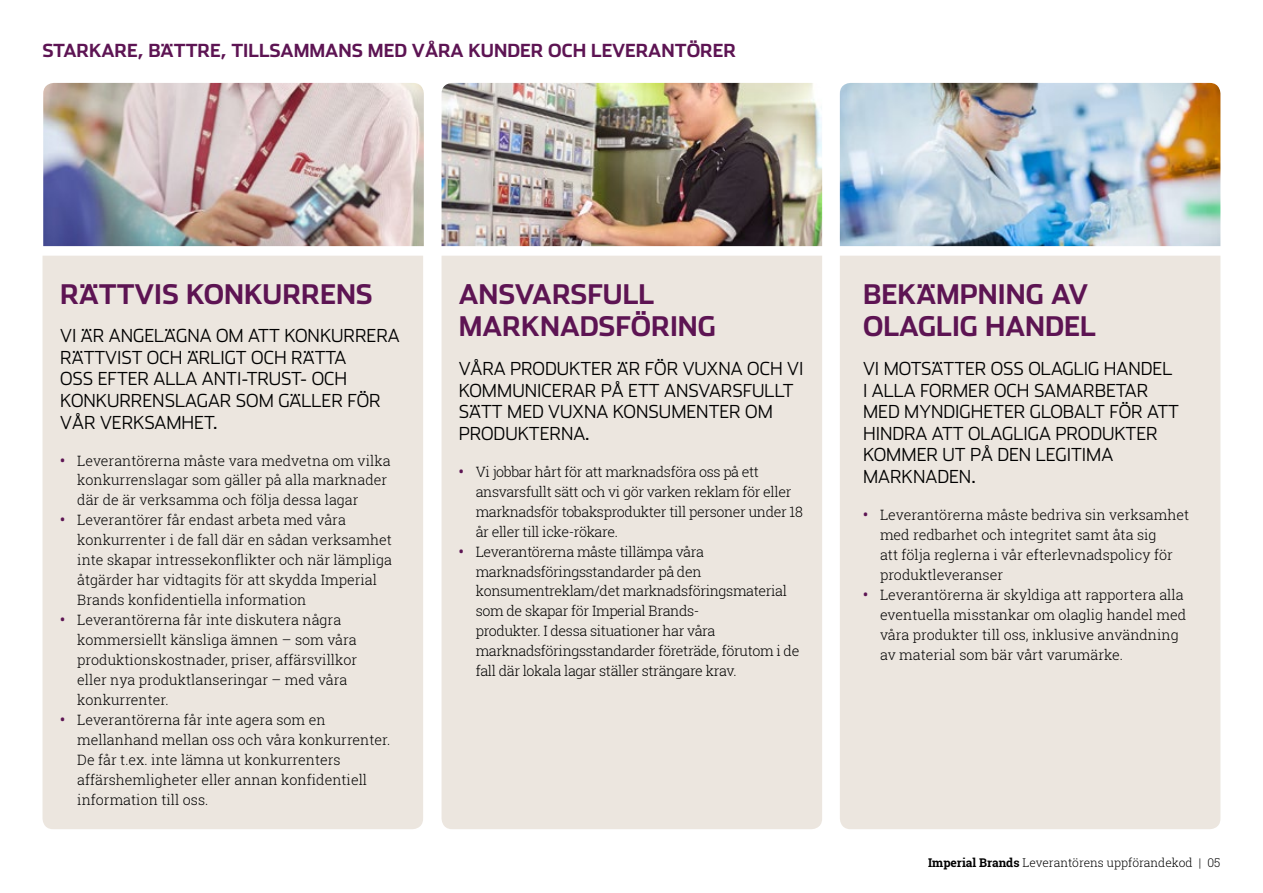
<style>
.page{position:relative;width:1263px;height:893px;background:#fff}
.page>*{position:absolute;margin:0;border:0;box-sizing:border-box;transform-origin:0 0}
.t1{font:700 27px/32.4px "Stainless";color:#5d1453}
.t2{font:300 18px/21.6px "Stainless";color:#000}
.t3{font:700 18px "Stainless";color:#5d1453}
.t4{font:300 14.25px/20px "Roboto Slab";color:#000}
.t5{font:300 14.25px/20px "Roboto Slab";letter-spacing:-.025em;color:#000}
.t6{font:300 12px "Roboto Slab";color:#000}
.s1{font-weight:700;color:#5d1453}
.s2{font-weight:700}
</style>
<div class="page">
<div style="left:441px;top:256px;width:381px;height:573px;background:#ece6df"></div>
<img style="left:441px;top:83px;width:381px;height:163px">
<div style="left:43px;top:256px;width:380px;height:573px;background:#ece6df"></div>
<div style="left:840px;top:256px;width:380px;height:573px;background:#ece6df"></div>
<img style="left:840px;top:83px;width:380px;height:163px">
<img style="left:43px;top:83px;width:381px;height:163px">
<p class="t3" style="left:43px;top:39px;width:695px">STARKARE, BÄTTRE, TILLSAMMANS MED VÅRA KUNDER OCH LEVERANTÖRER</p>
<h1 class="t1" style="left:60px;top:278px;width:314px">RÄTTVIS KONKURRENS</h1>
<p class="t2" style="left:60px;top:325px;width:341px">VI ÄR ANGELÄGNA OM ATT KONKURRERA<br>RÄTTVIST OCH ÄRLIGT OCH RÄTTA<br>OSS EFTER ALLA ANTI-TRUST- OCH<br>KONKURRENSLAGAR SOM GÄLLER FÖR<br>VÅR VERKSAMHET.</p>
<p class="t4" style="left:77px;top:450px;width:315px;text-indent:-17px"><span class="s1">•</span> Leverantörerna måste vara medvetna om vilka konkurrenslagar som gäller på alla marknader där de är verksamma och följa dessa lagar</p>
<p class="t4" style="left:77px;top:510px;width:316px;text-indent:-17px"><span class="s1">•</span> Leverantörer får endast arbeta med våra konkurrenter i de fall där en sådan verksamhet inte skapar intressekonflikter och när lämpliga åtgärder har vidtagits för att skydda Imperial Brands konfidentiella information</p>
<p class="t4" style="left:77px;top:610px;width:281px;text-indent:-17px"><span class="s1">•</span> Leverantörerna får inte diskutera några kommersiellt känsliga ämnen – som våra produktionskostnader, priser, affärsvillkor eller nya produktlanseringar – med våra konkurrenter.</p>
<p class="t4" style="left:77px;top:709px;width:315px;text-indent:-17px"><span class="s1">•</span> Leverantörerna får inte agera som en mellanhand mellan oss och våra konkurrenter.<br>De får t.ex. inte lämna ut konkurrenters affärshemligheter eller annan konfidentiell information till oss.</p>
<h1 class="t1" style="left:459px;top:279px;width:259px">ANSVARSFULL<br>MARKNADSFÖRING</h1>
<p class="t2" style="left:459px;top:358px;width:346px">VÅRA PRODUKTER ÄR FÖR VUXNA OCH VI<br>KOMMUNICERAR PÅ ETT ANSVARSFULLT<br>SÄTT MED VUXNA KONSUMENTER OM<br>PRODUKTERNA.</p>
<p class="t5" style="left:476px;top:461px;width:329px;text-indent:-17px"><span class="s1">•</span> Vi jobbar hårt för att marknadsföra oss på ett ansvarsfullt sätt och vi gör varken reklam för eller marknadsför tobaksprodukter till personer under 18 år eller till icke-rökare.</p>
<p class="t5" style="left:476px;top:541px;width:325px;text-indent:-17px"><span class="s1">•</span> Leverantörerna måste tillämpa våra marknadsföringsstandarder på den konsumentreklam/det marknadsföringsmaterial som de skapar för Imperial Brands-<br>produkter. I dessa situationer har våra marknadsföringsstandarder företräde, förutom i de fall där lokala lagar ställer strängare krav.</p>
<h1 class="t1" style="left:863px;top:279px;width:234px">BEKÄMPNING AV<br>OLAGLIG HANDEL</h1>
<p class="t2" style="left:863px;top:358px;width:317px">VI MOTSÄTTER OSS OLAGLIG HANDEL<br>I ALLA FORMER OCH SAMARBETAR<br>MED MYNDIGHETER GLOBALT FÖR ATT<br>HINDRA ATT OLAGLIGA PRODUKTER<br>KOMMER UT PÅ DEN LEGITIMA<br>MARKNADEN.</p>
<p class="t4" style="left:880px;top:504px;width:310px;text-indent:-17px"><span class="s1">•</span> Leverantörerna måste bedriva sin verksamhet med redbarhet och integritet samt åta sig<br>att följa reglerna i vår efterlevnadspolicy för produktleveranser</p>
<p class="t4" style="left:880px;top:584px;width:308px;text-indent:-17px"><span class="s1">•</span> Leverantörerna är skyldiga att rapportera alla eventuella misstankar om olaglig handel med våra produkter till oss, inklusive användning av material som bär vårt varumärke.</p>
<p class="t6" style="left:928px;top:855px;width:294px"><span class="s2">Imperial Brands</span> Leverantörens uppförandekod | 05</p>
</div>
